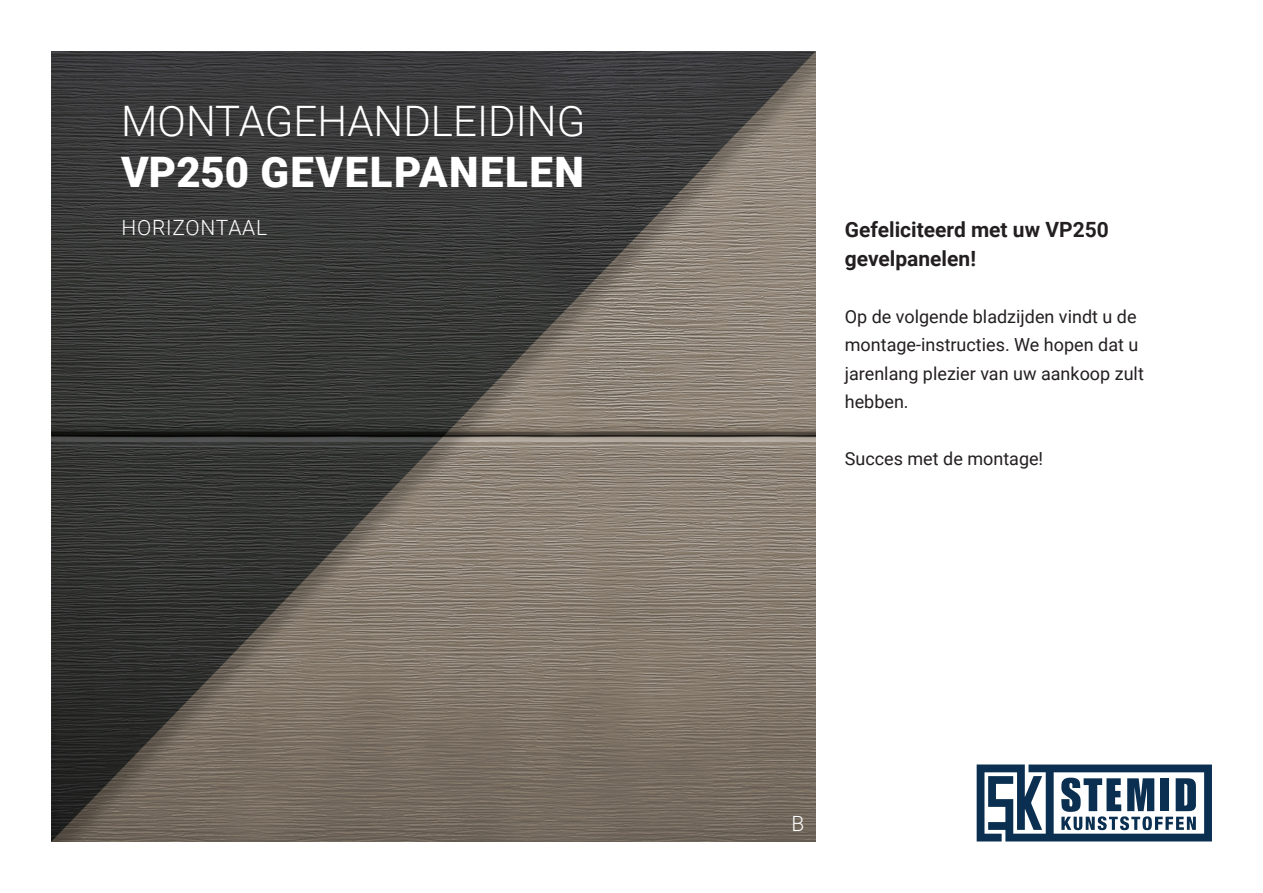
<style>
.page{position:relative;width:1263px;height:893px;background:#fff}
.page>*{position:absolute;margin:0;border:0;box-sizing:border-box;transform-origin:0 0}
.t1{font:300 42px "Roboto";color:#fff}
.t2{font:900 42px "Roboto";letter-spacing:.035em;color:#fff}
.t3{font:700 21px "Roboto";color:#231f20}
.t4{font:300 21px "Roboto";letter-spacing:.035em;color:#fff}
.t5{font:18px/28.5px "Roboto";color:#231f20}
</style>
<div class="page">
<svg style="left:977px;top:764px;width:235px;height:77px"></svg>
<img style="left:51px;top:51px;width:764px;height:791px">
<p class="t1" style="left:121px;top:92px;width:466px">MONTAGEHANDLEIDING</p>
<p class="t2" style="left:121px;top:143px;width:464px">VP250 GEVELPANELEN</p>
<p class="t4" style="left:122px;top:213px;width:147px">HORIZONTAAL</p>
<p class="t3" style="left:845px;top:215px;width:265px">Gefeliciteerd met uw VP250</p>
<p class="t3" style="left:845px;top:244px;width:133px">gevelpanelen!</p>
<p class="t5" style="left:845px;top:301px;width:293px">Op de volgende bladzijden vindt u de</p>
<p class="t5" style="left:845px;top:330px;width:301px">montage-instructies. We hopen dat u jarenlang plezier van uw aankoop zult</p>
<p class="t5" style="left:845px;top:387px;width:65px">hebben.</p>
<p class="t5" style="left:845px;top:444px;width:200px">Succes met de montage!</p>
<p class="t4" style="left:791px;top:809px;width:14px">B</p>
</div>
